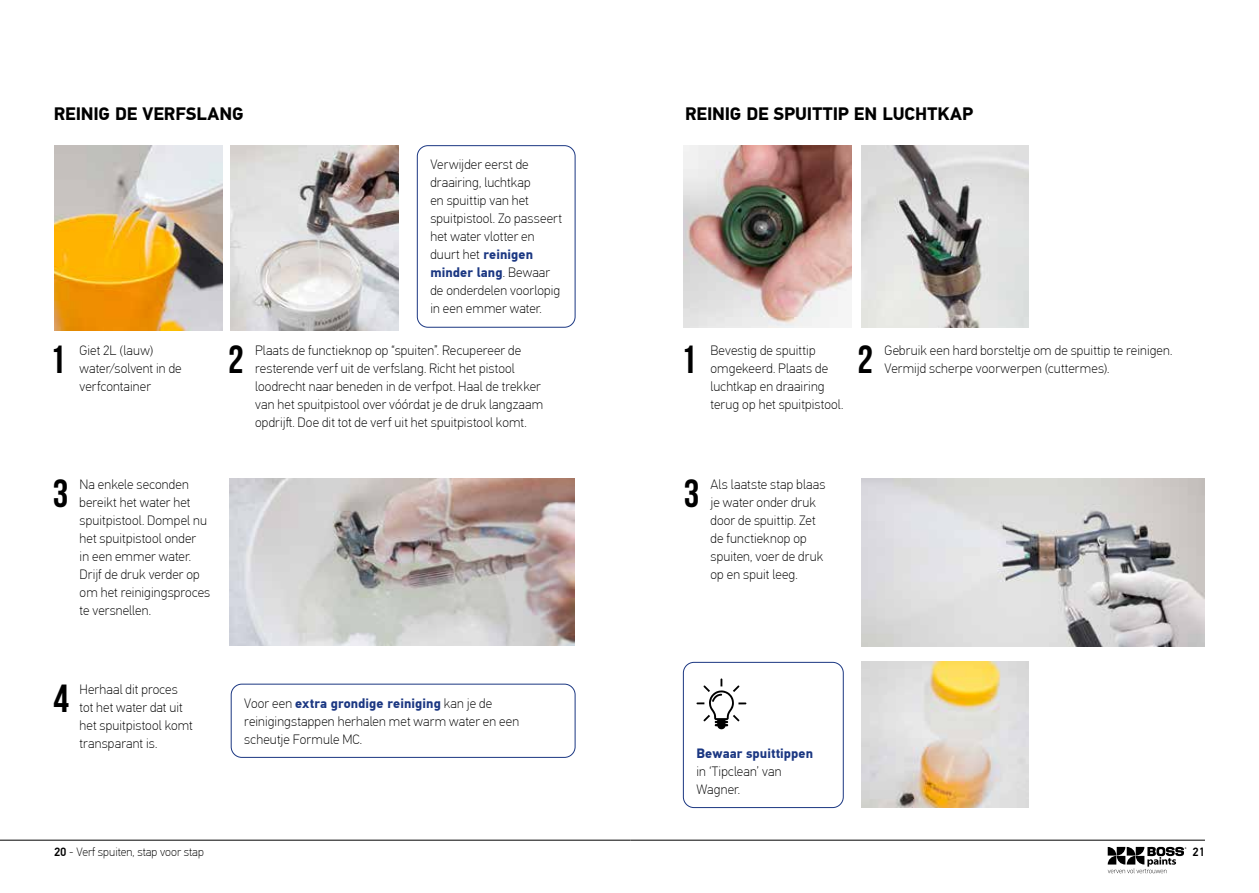
<style>
.page{position:relative;width:1259px;height:893px;background:#fff}
.page>*{position:absolute;margin:0;border:0;box-sizing:border-box;transform-origin:0 0}
.t1{font:700 39.15px "Bebas Neue";color:#000}
.t2{font:700 18px "PF Din Text Pro";letter-spacing:-.005em;color:#000}
.t3{font:100 13.5px/18px "PF Din Text Pro";letter-spacing:.01em;color:#000}
.t4{font:700 13.5px "PF Din Text Pro";letter-spacing:.005em;color:#1b3782}
.t5{font:100 12px "PF Din Text Pro";color:#000}
.t6{font:500 12px "PF Din Text Pro";color:#000}
.s1{font-weight:700;color:#1b3782}
.s2{font-weight:500}
</style>
<div class="page">
<img style="left:861px;top:145px;width:167px;height:183px">
<img style="left:861px;top:478px;width:344px;height:169px">
<img style="left:861px;top:662px;width:167px;height:146px">
<img style="left:54px;top:145px;width:169px;height:185px">
<img style="left:231px;top:145px;width:168px;height:185px">
<img style="left:230px;top:478px;width:344px;height:168px">
<div style="left:417px;top:145px;width:158px;height:183px;border:1px solid #1b3782;border-radius:11px"></div>
<div style="left:231px;top:684px;width:344px;height:74px;border:1px solid #1b3782;border-radius:11px"></div>
<svg style="left:696px;top:678px;width:50px;height:51px"></svg>
<div style="left:683px;top:662px;width:160px;height:146px;border:1px solid #1b3782;border-radius:11px"></div>
<img style="left:683px;top:145px;width:168px;height:183px">
<hr style="left:0;top:840px;width:630px;height:1px;background:#000">
<hr style="left:630px;top:840px;width:575px;height:1px;background:#000">
<svg style="left:1107px;top:847px;width:79px;height:26px"></svg>
<h2 class="t2" style="left:54px;top:103px;width:191px">REINIG DE VERFSLANG</h2>
<p class="t3" style="left:430px;top:156px;width:133px">Verwijder eerst de draairing, luchtkap<br>en spuittip van het spuitpistool. Zo passeert het water vlotter en duurt het <span class="s1">reinigen minder lang</span>. Bewaar de onderdelen voorlopig in een emmer water.</p>
<h1 class="t1" style="left:50px;top:338px;width:17px">1</h1>
<p class="t3" style="left:80px;top:342px;width:104px">Giet 2L (lauw) water/solvent in de verfcontainer</p>
<h1 class="t1" style="left:228px;top:338px;width:17px">2</h1>
<p class="t3" style="left:255px;top:342px;width:289px">Plaats de functieknop op “spuiten”. Recupereer de resterende verf uit de verfslang. Richt het pistool loodrecht naar beneden in de verfpot. Haal de trekker van het spuitpistool over vóórdat je de druk langzaam opdrijft. Doe dit tot de verf uit het spuitpistool komt.</p>
<h1 class="t1" style="left:53px;top:471px;width:17px">3</h1>
<p class="t3" style="left:80px;top:475px;width:132px">Na enkele seconden bereikt het water het spuitpistool. Dompel nu het spuitpistool onder<br>in een emmer water.<br>Drijf de druk verder op om het reinigingsproces te versnellen.</p>
<h1 class="t1" style="left:54px;top:677px;width:17px">4</h1>
<p class="t3" style="left:80px;top:680px;width:115px">Herhaal dit proces tot het water dat uit het spuitpistool komt transparant is.</p>
<p class="t3" style="left:244px;top:694px;width:276px">Voor een <span class="s1">extra grondige reiniging</span> kan je de reinigingstappen herhalen met warm water en een scheutje Formule MC.</p>
<h2 class="t2" style="left:685px;top:103px;width:289px">REINIG DE SPUITTIP EN LUCHTKAP</h2>
<h1 class="t1" style="left:681px;top:338px;width:17px">1</h1>
<p class="t3" style="left:710px;top:342px;width:134px">Bevestig de spuittip omgekeerd. Plaats de luchtkap en draairing terug op het spuitpistool.</p>
<h1 class="t1" style="left:857px;top:338px;width:17px">2</h1>
<p class="t3" style="left:884px;top:342px;width:289px">Gebruik een hard borsteltje om de spuittip te reinigen.<br>Vermijd scherpe voorwerpen (cuttermes).</p>
<h1 class="t1" style="left:683px;top:471px;width:17px">3</h1>
<p class="t3" style="left:710px;top:475px;width:116px">Als laatste stap blaas je water onder druk door de spuittip. Zet de functieknop op spuiten, voer de druk op en spuit leeg.</p>
<p class="t4" style="left:696px;top:745px;width:118px">Bewaar spuittippen</p>
<p class="t3" style="left:696px;top:762px;width:87px">in ‘Tipclean’ van<br>Wagner.</p>
<p class="t5" style="left:54px;top:845px;width:151px"><span class="s2">20</span> - Verf spuiten, stap voor stap</p>
<p class="t6" style="left:1192px;top:844px;width:14px">21</p>
</div>
